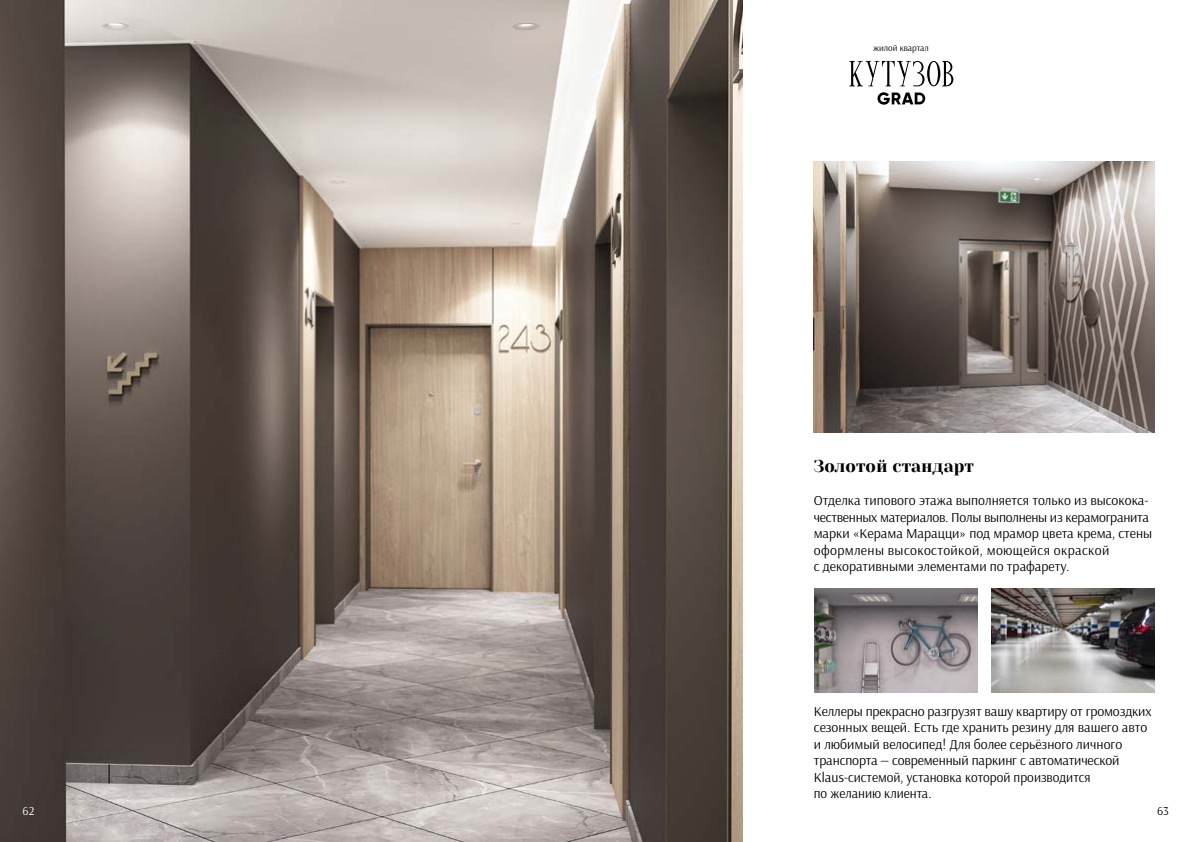
<style>
.page{position:relative;width:1191px;height:842px;background:#fff}
.page>*{position:absolute;margin:0;border:0;box-sizing:border-box;transform-origin:0 0}
.t1{font:17.2px "Yeseva One";color:#000}
.t2{font:13.8px/16.5px "Arsenal";color:#000}
.t3{font:12px "Arsenal";color:#000}
.t4{font:12px "Arsenal";color:#fff}
.t5{font:9px "Arsenal";color:#000}
</style>
<div class="page">
<svg style="left:877px;top:92px;width:48px;height:13px"></svg>
<svg style="left:849px;top:61px;width:104px;height:25px"></svg>
<img style="left:0;top:0;width:743px;height:842px">
<img style="left:814px;top:162px;width:340px;height:270px">
<img style="left:991px;top:589px;width:164px;height:103px">
<img style="left:814px;top:589px;width:163px;height:103px">
<p class="t4" style="left:23px;top:803px;width:13px">62</p>
<p class="t5" style="left:873px;top:43px;width:57px">жилой квартал</p>
<p class="t1" style="left:814px;top:456px;width:162px">Золотой стандарт</p>
<p class="t2" style="left:814px;top:492px;width:340px">Отделка типового этажа выполняется только из высокока&shy;чественных материалов. Полы выполнены из керамогранита марки «Керама Марацци» под мрамор цвета крема, стены оформлены высокостойкой, моющейся окраской<br>с декоративными элементами по трафарету.</p>
<p class="t2" style="left:814px;top:703px;width:339px">Келлеры прекрасно разгрузят вашу квартиру от громоздких сезонных вещей. Есть где хранить резину для вашего авто и любимый велосипед! Для более серьёзного личного транспорта — современный паркинг с автоматической Klaus-системой, установка которой производится<br>по желанию клиента.</p>
<p class="t3" style="left:1157px;top:803px;width:13px">63</p>
</div>
